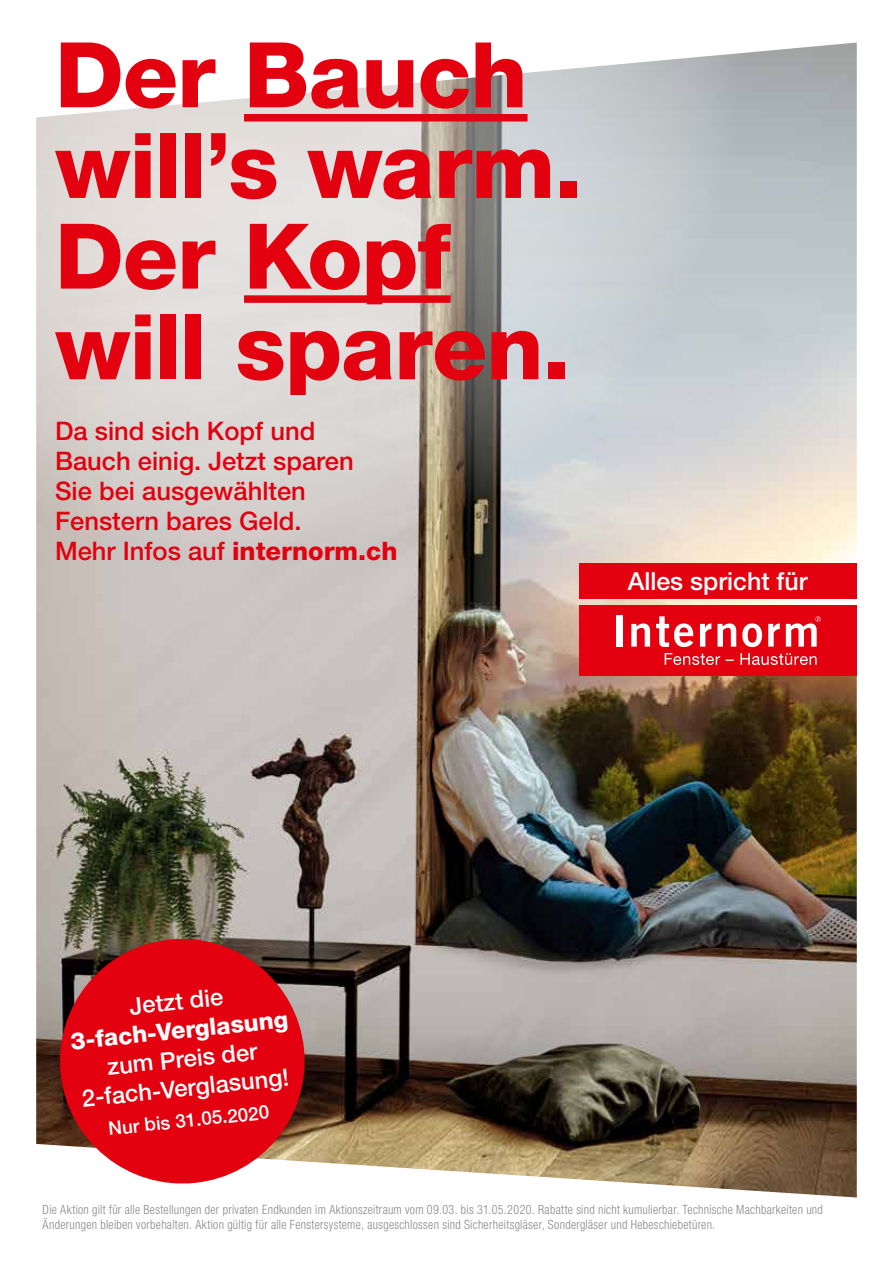
<style>
.page{position:relative;width:893px;height:1263px;background:#fff}
.page>*{position:absolute;margin:0;border:0;box-sizing:border-box;transform-origin:0 0}
.t1{font:800 90.6px/90.6px "Helvetica Neue LT Pro";letter-spacing:-.01em;color:#e3000f}
.t2{font:500 25.5px/29.8px "Helvetica Neue LT Pro";color:#e3000f}
.t3{font:500 24.9px "Helvetica Neue LT Pro";color:#fff}
.t4{font:500 23.85px/29px "Helvetica Neue LT Pro";color:#fff;text-align:center}
.t5{font:800 23.85px "Helvetica Neue LT Pro";color:#fff}
.t6{font:500 18.75px "Helvetica Neue LT Pro";color:#fff}
.t7{font:300 condensed 12.75px/14.9px "Helvetica Neue LT Pro";letter-spacing:.025em;color:#878786;scale:.94 1}
.s1{font-weight:800}
</style>
<div class="page">
<img style="left:36px;top:43px;width:821px;height:1154px">
<svg style="left:36px;top:43px;width:703px;height:515px;background:#d0cfcc"></svg>
<div style="left:579px;top:605px;width:277px;height:71px;background:#e3000f"></div>
<svg style="left:665px;top:653px;width:152px;height:12px"></svg>
<div style="left:616px;top:615px;width:6px;height:32px;background:#fff"></div>
<svg style="left:631px;top:623px;width:19px;height:24px"></svg>
<svg style="left:656px;top:616px;width:37px;height:31px"></svg>
<svg style="left:700px;top:623px;width:11px;height:24px"></svg>
<svg style="left:717px;top:623px;width:19px;height:24px"></svg>
<svg style="left:742px;top:623px;width:20px;height:24px"></svg>
<svg style="left:768px;top:623px;width:12px;height:24px"></svg>
<svg style="left:786px;top:616px;width:35px;height:31px"></svg>
<div style="left:579px;top:563px;width:277px;height:36px;background:#e3000f"></div>
<svg style="left:54px;top:932px;width:257px;height:258px;background:#cc2a31"></svg>
<div style="left:244px;top:114px;width:284px;height:7px;background:#e3000f"></div>
<div style="left:244px;top:295px;width:207px;height:8px;background:#e3000f"></div>
<h1 class="t1" style="left:55px;top:30px;width:529px">Der Bauch will’s warm.<br>Der Kopf will sparen.</h1>
<h2 class="t2" style="left:55px;top:416px;width:344px">Da sind sich Kopf und<br>Bauch einig. Jetzt sparen<br>Sie bei ausgewählten<br>Fenstern bares Geld.<br>Mehr Infos auf <span class="s1">internorm.ch</span></h2>
<h3 class="t4" style="left:128px;top:991px;width:95px;rotate:-6deg">Jetzt die</h3>
<h3 class="t5" style="left:69px;top:1027px;width:220px;rotate:-6deg">3-fach-Verglasung</h3>
<h3 class="t4" style="left:77px;top:1055px;width:209px;rotate:-6deg">zum Preis der<br>2-fach-Verglasung!</h3>
<h3 class="t6" style="left:107px;top:1117px;width:163px;rotate:-6deg">Nur bis 31.05.2020</h3>
<h3 class="t3" style="left:628px;top:566px;width:181px">Alles spricht für</h3>
<p class="t7" style="left:43px;top:1202px;width:832px">Die Aktion gilt für alle Bestellungen der privaten Endkunden im Aktionszeitraum vom 09.03. bis 31.05.2020. Rabatte sind nicht kumulierbar. Technische Machbarkeiten und<br>Änderungen bleiben vorbehalten. Aktion gültig für alle Fenstersysteme, ausgeschlossen sind Sicherheitsgläser, Sondergläser und Hebeschiebetüren.</p>
</div>
